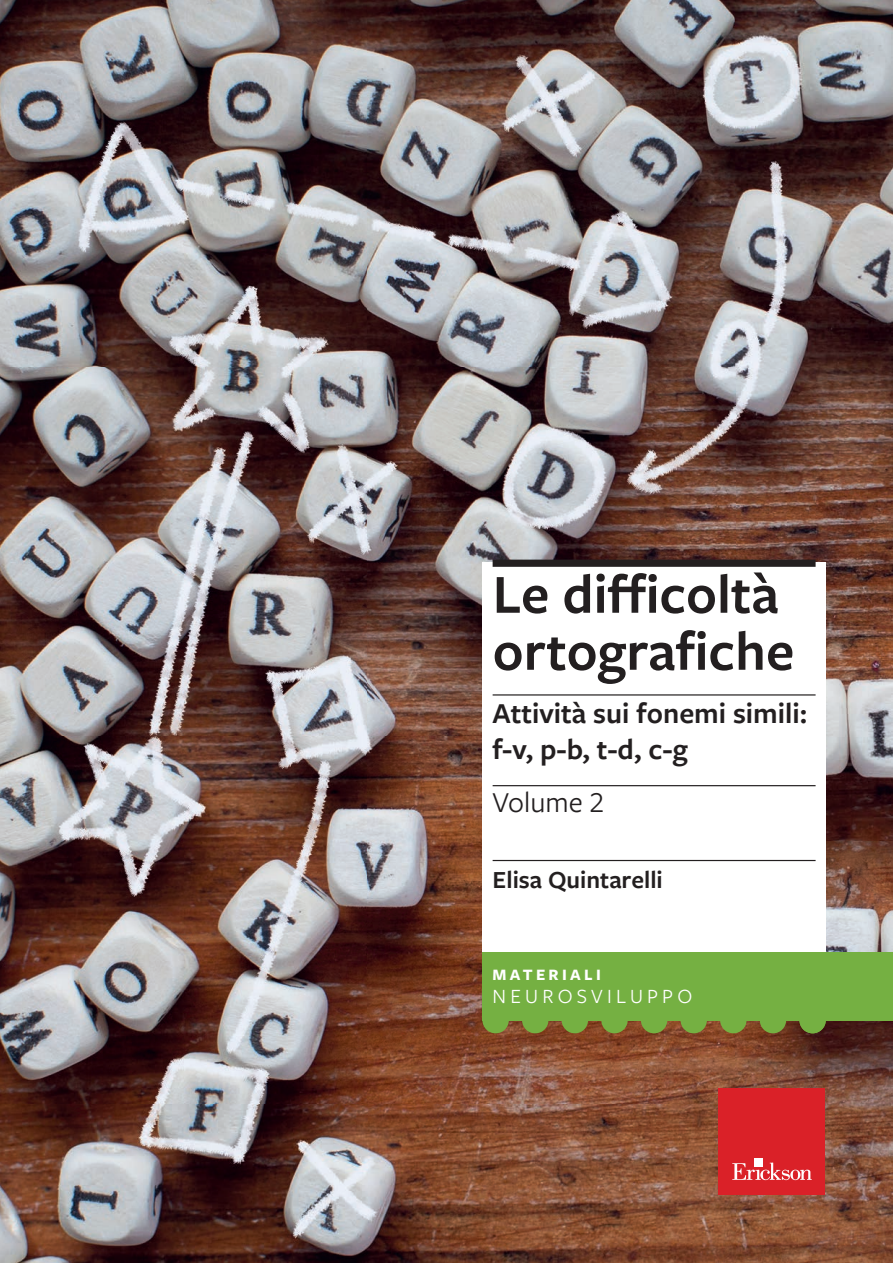
<style>
.page{position:relative;width:893px;height:1263px;background:#fff}
.page>*{position:absolute;margin:0;border:0;box-sizing:border-box;transform-origin:0 0}
.t1{font:600 57px/57px "Freight Sans Pro";color:#231f20}
.t2{font:600 30px/36px "Freight Sans Pro";color:#231f20}
.t3{font:30px "Freight Sans Pro";color:#231f20}
.t4{font:600 25.5px "Freight Sans Pro";color:#231f20}
.t5{font:21px "Freight Sans Pro";color:#fff}
.t6{font:700 16.5px "Freight Sans Pro";letter-spacing:.2em;color:#fff}
</style>
<div class="page">
<img style="left:0;top:0;width:893px;height:1263px">
<div style="left:719px;top:1088px;width:106px;height:107px;background:#da2128"></div>
<svg style="left:732px;top:1162px;width:80px;height:18px"></svg>
<div style="left:754px;top:1158px;width:8px;height:9px;background:#fff"></div>
<div style="left:482px;top:563px;width:344px;height:389px;background:#fff"></div>
<div style="left:493px;top:560px;width:323px;height:7px;background:#231f20"></div>
<hr style="left:493px;top:694px;width:323px;height:1px;background:#231f20">
<hr style="left:493px;top:785px;width:323px;height:1px;background:#231f20">
<hr style="left:493px;top:860px;width:323px;height:1px;background:#231f20">
<div style="left:482px;top:952px;width:411px;height:68px;background:#75b042"></div>
<svg style="left:760px;top:1020px;width:26px;height:13px"></svg>
<svg style="left:720px;top:1020px;width:26px;height:13px"></svg>
<svg style="left:680px;top:1020px;width:27px;height:13px"></svg>
<svg style="left:641px;top:1020px;width:26px;height:13px"></svg>
<svg style="left:601px;top:1020px;width:27px;height:13px"></svg>
<svg style="left:562px;top:1020px;width:26px;height:13px"></svg>
<svg style="left:522px;top:1020px;width:26px;height:13px"></svg>
<svg style="left:482px;top:1020px;width:27px;height:13px"></svg>
<svg style="left:799px;top:1020px;width:27px;height:13px"></svg>
<h1 class="t1" style="left:493px;top:563px;width:303px">Le difficoltà ortografiche</h1>
<p class="t2" style="left:493px;top:694px;width:316px">Attività sui fonemi simili: f-v, p-b, t-d, c-g</p>
<p class="t3" style="left:493px;top:782px;width:114px">Volume 2</p>
<p class="t4" style="left:493px;top:863px;width:172px">Elisa Quintarelli</p>
<p class="t6" style="left:493px;top:964px;width:110px">MATERIALI</p>
<p class="t5" style="left:493px;top:982px;width:201px">NEUROSVILUPPO</p>
</div>
